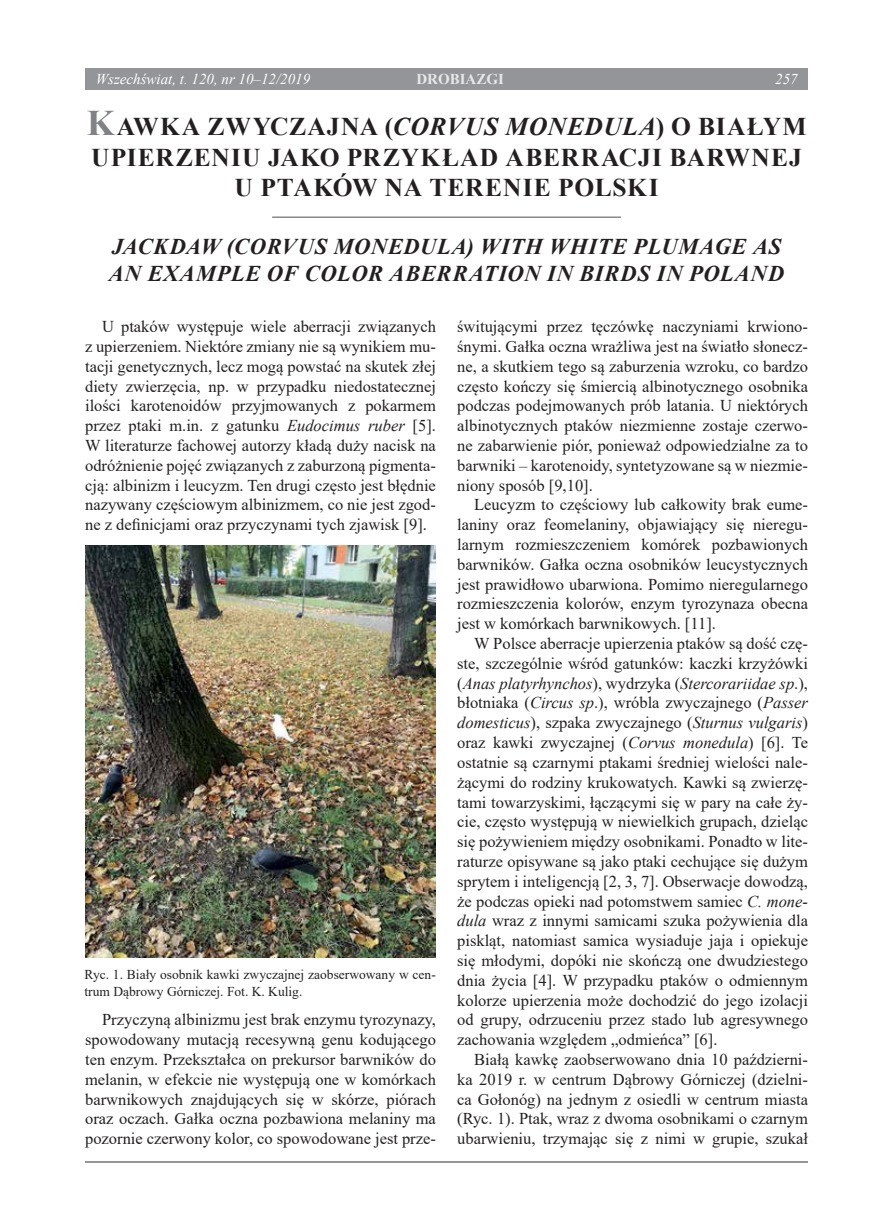
<style>
.page{position:relative;width:893px;height:1225px;background:#fff}
.page>*{position:absolute;margin:0;border:0;box-sizing:border-box;transform-origin:0 0}
.t1{font:700 25.5px/30.6px "Times New Roman";letter-spacing:.04em;color:#231f20;text-align:center}
.t2{font:italic 700 22.5px/27px "Times New Roman";letter-spacing:.03em;color:#231f20}
.t3{font:16.5px/19.8px "Times New Roman";color:#231f20;text-align:justify}
.t4{font:italic 15px "Times New Roman";color:#fff}
.t5{font:700 15px "Times New Roman";color:#e6e7e8}
.t6{font:13.5px/16.2px "Times New Roman";color:#231f20}
.s1{font-style:normal}
.s2{font-size:36px;color:#808285}
.s3{font-style:italic}
</style>
<div class="page">
<hr style="left:85px;top:1161px;width:723px;height:1px;background:#939598">
<hr style="left:272px;top:217px;width:349px;height:1px;background:#808285">
<img style="left:85px;top:545px;width:351px;height:412px">
<div style="left:85px;top:68px;width:723px;height:21px;background:#939598"></div>
<p class="t4" style="left:96px;top:69px;width:216px">Wszechświat, t. 120, nr 10<span class="s1">–</span>12/2019</p>
<p class="t5" style="left:416px;top:69px;width:89px">DROBIAZGI</p>
<p class="t4" style="left:775px;top:69px;width:24px">257</p>
<h1 class="t1" style="left:87px;top:110px;width:721px"><span class="s2">K</span>AWKA ZWYCZAJNA (<span class="s3">CORVUS MONEDULA</span>) O BIAŁYM<br>UPIERZENIU JAKO PRZYKŁAD ABERRACJI BARWNEJ<br>U PTAKÓW NA TERENIE POLSKI</h1>
<h2 class="t2" style="left:109px;top:232px;width:677px">JACKDAW (CORVUS MONEDULA) WITH WHITE PLUMAGE AS<br>AN EXAMPLE OF COLOR ABERRATION IN BIRDS IN POLAND</h2>
<p class="t3" style="left:85px;top:316px;width:352px;text-indent:17px">U ptaków występuje wiele aberracji związanych z upierzeniem. Niektóre zmiany nie są wynikiem mu&shy;tacji genetycznych, lecz mogą powstać na skutek złej diety zwierzęcia, np. w przypadku niedostatecznej ilości karotenoidów przyjmowanych z pokarmem przez ptaki m.in. z gatunku <span class="s3">Eudocimus ruber</span> [5].<br>W literaturze fachowej autorzy kładą duży nacisk na odróżnienie pojęć związanych z zaburzoną pigmenta&shy;cją: albinizm i leucyzm. Ten drugi często jest błędnie nazywany częściowym albinizmem, co nie jest zgod&shy;ne z definicjami oraz przyczynami tych zjawisk [9].</p>
<p class="t6" style="left:85px;top:966px;width:353px">Ryc. 1. Biały osobnik kawki zwyczajnej zaobserwowany w cen&shy;trum Dąbrowy Górniczej. Fot. K. Kulig.</p>
<p class="t3" style="left:85px;top:1009px;width:352px;text-indent:17px">Przyczyną albinizmu jest brak enzymu tyrozynazy, spowodowany mutacją recesywną genu kodującego ten enzym. Przekształca on prekursor barwników do melanin, w efekcie nie występują one w komórkach barwnikowych znajdujących się w skórze, piórach oraz oczach. Gałka oczna pozbawiona melaniny ma pozornie czerwony kolor, co spowodowane jest prze-</p>
<p class="t3" style="left:457px;top:316px;width:352px">świtującymi przez tęczówkę naczyniami krwiono&shy;śnymi. Gałka oczna wrażliwa jest na światło słonecz&shy;ne, a skutkiem tego są zaburzenia wzroku, co bardzo często kończy się śmiercią albinotycznego osobnika podczas podejmowanych prób latania. U niektórych albinotycznych ptaków niezmienne zostaje czerwo&shy;ne zabarwienie piór, ponieważ odpowiedzialne za to barwniki – karotenoidy, syntetyzowane są w niezmie&shy;niony sposób [9,10].</p>
<p class="t3" style="left:457px;top:494px;width:352px;text-indent:17px">Leucyzm to częściowy lub całkowity brak eume&shy;laniny oraz feomelaniny, objawiający się nieregu&shy;larnym rozmieszczeniem komórek pozbawionych barwników. Gałka oczna osobników leucystycznych jest prawidłowo ubarwiona. Pomimo nieregularnego rozmieszczenia kolorów, enzym tyrozynaza obecna jest w komórkach barwnikowych. [11].</p>
<p class="t3" style="left:457px;top:633px;width:352px;text-indent:17px">W Polsce aberracje upierzenia ptaków są dość czę&shy;ste, szczególnie wśród gatunków: kaczki krzyżówki (<span class="s3">Anas platyrhynchos</span>), wydrzyka (<span class="s3">Stercorariidae sp</span>.), błotniaka (<span class="s3">Circus sp</span>.), wróbla zwyczajnego (<span class="s3">Passer domesticus</span>), szpaka zwyczajnego (<span class="s3">Sturnus vulgaris</span>) oraz kawki zwyczajnej (<span class="s3">Corvus monedula</span>) [6]. Te ostatnie są czarnymi ptakami średniej wielości nale&shy;żącymi do rodziny krukowatych. Kawki są zwierzę&shy;tami towarzyskimi, łączącymi się w pary na całe ży&shy;cie, często występują w niewielkich grupach, dzieląc się pożywieniem między osobnikami. Ponadto w lite&shy;raturze opisywane są jako ptaki cechujące się dużym sprytem i inteligencją [2, 3, 7]. Obserwacje dowodzą, że podczas opieki nad potomstwem samiec <span class="s3">C. mone&shy;dula</span> wraz z innymi samicami szuka pożywienia dla piskląt, natomiast samica wysiaduje jaja i opiekuje się młodymi, dopóki nie skończą one dwudziestego dnia życia [4]. W przypadku ptaków o odmiennym kolorze upierzenia może dochodzić do jego izolacji od grupy, odrzuceniu przez stado lub agresywnego zachowania względem „odmieńca” [6].</p>
<p class="t3" style="left:457px;top:1049px;width:352px;text-indent:17px">Białą kawkę zaobserwowano dnia 10 październi&shy;ka 2019 r. w centrum Dąbrowy Górniczej (dzielni&shy;ca Gołonóg) na jednym z osiedli w centrum miasta (Ryc. 1). Ptak, wraz z dwoma osobnikami o czarnym ubarwieniu, trzymając się z nimi w grupie, szukał</p>
</div>
